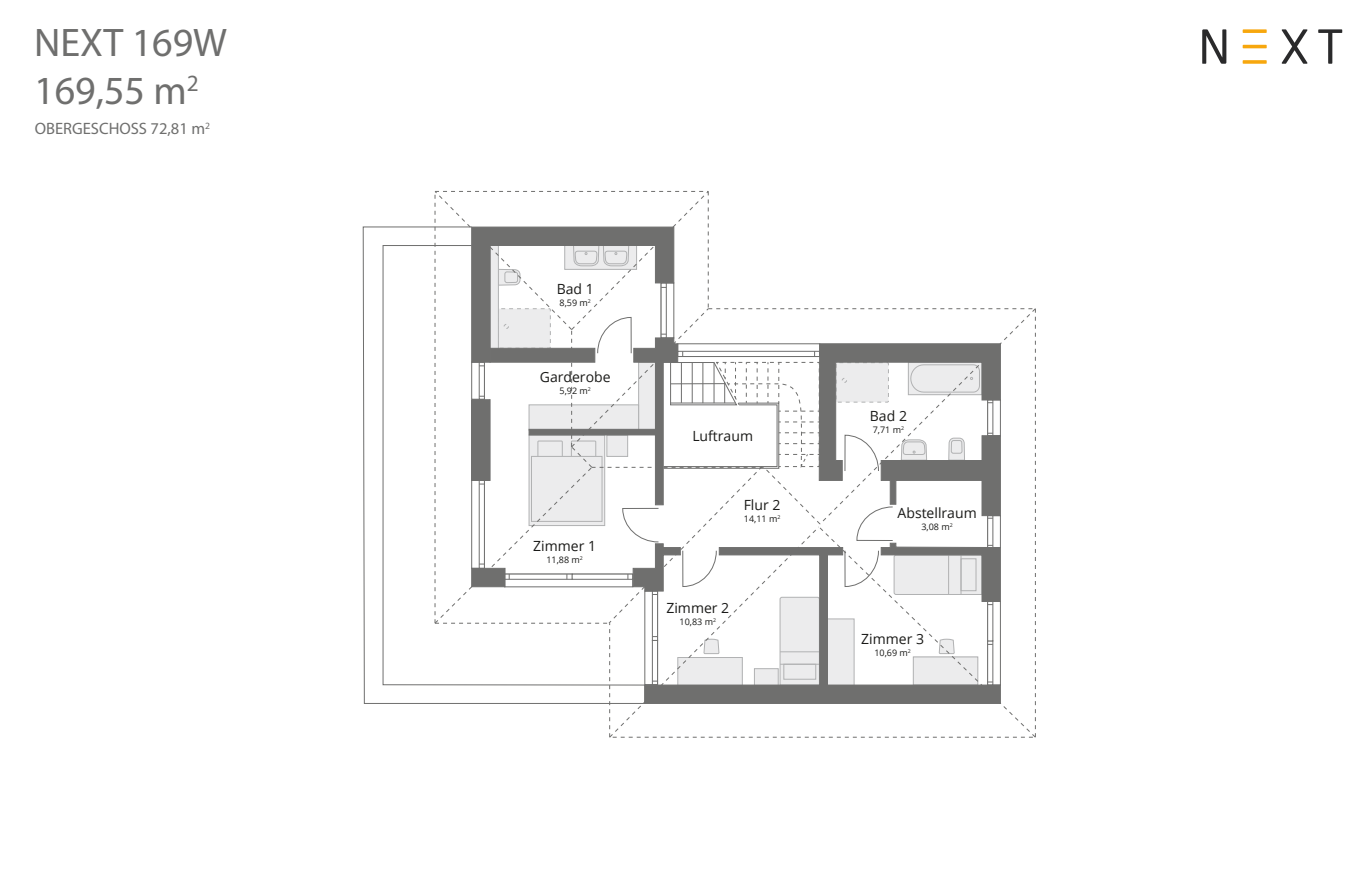
<style>
.page{position:relative;width:1367px;height:874px;background:#fff}
.page>*{position:absolute;margin:0;border:0;box-sizing:border-box;transform-origin:0 0}
.t1{font:40px/48px "Myriad Pro";color:#6f6f6e}
.t2{font:16.4px "Myriad Pro";color:#6f6f6e}
.t3{font:14px "Open Sans";color:#1a1a18}
.t4{font:9px "Open Sans";color:#1a1a18}
</style>
<div class="page">
<svg style="left:1242px;top:29px;width:24px;height:4px"></svg>
<svg style="left:1242px;top:45px;width:24px;height:3px"></svg>
<svg style="left:1242px;top:60px;width:24px;height:4px"></svg>
<svg style="left:1202px;top:29px;width:24px;height:35px"></svg>
<svg style="left:1318px;top:29px;width:24px;height:35px"></svg>
<svg style="left:1281px;top:29px;width:26px;height:35px"></svg>
<svg style="left:363px;top:226px;width:71px;height:477px"></svg>
<svg style="left:434px;top:191px;width:602px;height:546px"></svg>
<h1 class="t1" style="left:34px;top:18px;width:194px">NEXT 169W<br>169,55 m<sup>2</sup></h1>
<p class="t2" style="left:35px;top:118px;width:177px">OBERGESCHOSS 72,81 m<sup>2</sup></p>
<p class="t3" style="left:556px;top:279px;width:39px">Bad 1</p>
<p class="t4" style="left:559px;top:296px;width:33px">8,59 m<sup>2</sup></p>
<p class="t3" style="left:540px;top:367px;width:72px">Garderobe</p>
<p class="t4" style="left:559px;top:384px;width:33px">5,92 m<sup>2</sup></p>
<p class="t3" style="left:533px;top:535px;width:64px">Zimmer 1</p>
<p class="t4" style="left:546px;top:553px;width:38px">11,88 m<sup>2</sup></p>
<p class="t3" style="left:692px;top:426px;width:62px">Luftraum</p>
<p class="t3" style="left:743px;top:495px;width:38px">Flur 2</p>
<p class="t4" style="left:743px;top:512px;width:38px">14,11 m<sup>2</sup></p>
<p class="t3" style="left:666px;top:598px;width:64px">Zimmer 2</p>
<p class="t4" style="left:679px;top:615px;width:38px">10,83 m<sup>2</sup></p>
<p class="t3" style="left:869px;top:406px;width:39px">Bad 2</p>
<p class="t4" style="left:872px;top:424px;width:33px">7,71 m<sup>2</sup></p>
<p class="t3" style="left:897px;top:503px;width:81px">Abstellraum</p>
<p class="t4" style="left:921px;top:520px;width:33px">3,08 m<sup>2</sup></p>
<p class="t3" style="left:861px;top:629px;width:64px">Zimmer 3</p>
<p class="t4" style="left:874px;top:646px;width:38px">10,69 m<sup>2</sup></p>
</div>
